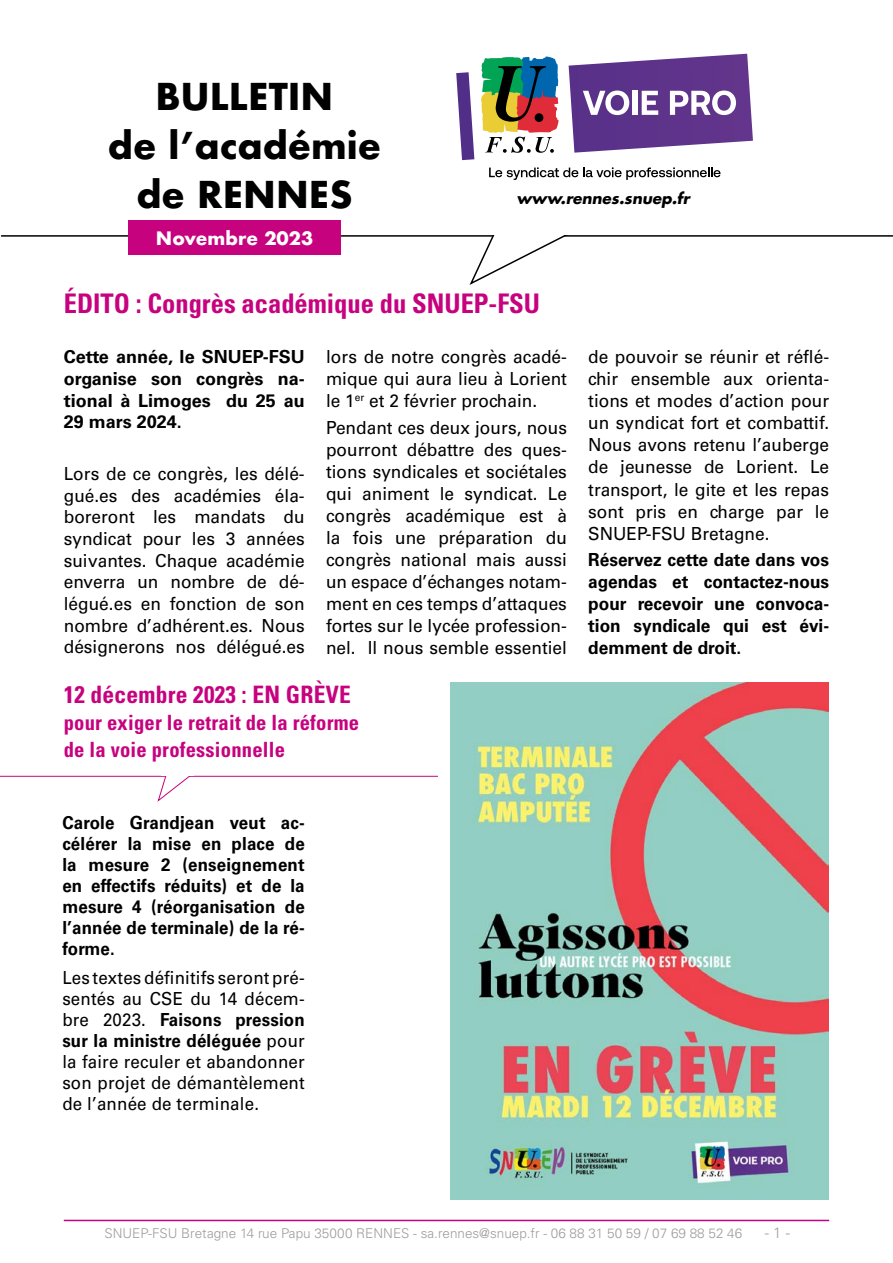
<style>
.page{position:relative;width:893px;height:1263px;background:#fff}
.page>*{position:absolute;margin:0;border:0;box-sizing:border-box;transform-origin:0 0}
.t1{font:700 36px/49.1px "Futura";color:#000;text-align:center}
.t2{font:700 condensed 27px "Univers LT Std";color:#c7027f}
.t3{font:700 condensed 24px "Univers LT Std";letter-spacing:.01em;color:#c7027f}
.t4{font:700 condensed 21px/27px "Univers LT Std";letter-spacing:.01em;color:#c7027f}
.t5{font:18px/22px "Univers LT Std";color:#000;text-align:justify;scale:.96 1}
.t6{font:18px/21px "Univers LT Std";color:#000;text-align:justify;scale:.94 1}
.t7{font:700 18px/21px "Univers LT Std";color:#000;text-align:justify;scale:.94 1}
.t8{font:700 18px/22px "Univers LT Std";color:#000;text-align:justify;scale:.96 1}
.t9{font:700 18px/21.6px "Univers LT Std";color:#000;text-align:justify}
.t10{font:700 18px "Futura";color:#fff}
.t11{font:italic 700 15.15px "Futura";color:#000}
.t12{font:300 15px "Univers LT Std";color:#9d9d9c}
.t13{font:300 13.5px "Univers LT Std";color:#9d9d9c}
.s1{font-weight:700}
</style>
<div class="page">
<hr style="left:64px;top:1220px;width:765px;height:1px;background:#c7027f">
<svg style="left:456px;top:53px;width:297px;height:127px"></svg>
<hr style="left:1px;top:235px;width:892px;height:2px;background:#000">
<svg style="left:468px;top:235px;width:106px;height:50px"></svg>
<div style="left:128px;top:221px;width:213px;height:34px;background:#c7027f"></div>
<hr style="left:0;top:776px;width:438px;height:1px;background:#c7027f">
<svg style="left:157px;top:775px;width:36px;height:27px"></svg>
<div style="left:162px;top:771px;width:32px;height:5px;background:#fff"></div>
<img style="left:451px;top:682px;width:378px;height:517px">
<h1 class="t1" style="left:108px;top:72px;width:275px">BULLETIN<br>de l’académie de RENNES</h1>
<p class="t10" style="left:156px;top:226px;width:159px">Novembre 2023</p>
<p class="t11" style="left:516px;top:187px;width:175px">www.rennes.snuep.fr</p>
<h2 class="t2" style="left:64px;top:287px;width:478px">ÉDITO : Congrès académique du SNUEP-FSU</h2>
<p class="t9" style="left:64px;top:346px;width:242px">Cette année, le SNUEP-FSU organise son congrès na&shy;tional à Limoges du 25 au 29 mars 2024.</p>
<p class="t5" style="left:64px;top:463px;width:252px;line-height:21.6px">Lors de ce congrès, les délé&shy;gué.es des académies éla&shy;boreront les mandats du syndicat pour les 3 années suivantes. Chaque académie enverra un nombre de dé&shy;légué.es en fonction de son nombre d’adhérent.es. Nous désignerons nos délégué.es</p>
<p class="t5" style="left:326px;top:346px;width:253px">lors de notre congrès acadé&shy;mique qui aura lieu à Lorient le 1<sup>er</sup> et 2 février prochain.</p>
<p class="t5" style="left:326px;top:416px;width:253px">Pendant ces deux jours, nous pourront débattre des ques&shy;tions syndicales et sociétales qui animent le syndicat. Le congrès académique est à la fois une préparation du congrès national mais aussi un espace d’échanges notam&shy;ment en ces temps d’attaques fortes sur le lycée profession&shy;nel. Il nous semble essentiel</p>
<h3 class="t3" style="left:64px;top:679px;width:288px">12 décembre 2023 : EN GRÈVE</h3>
<p class="t4" style="left:64px;top:709px;width:297px">pour exiger le retrait de la réforme de la voie professionnelle</p>
<p class="t7" style="left:62px;top:812px;width:259px">Carole Grandjean veut ac&shy;célérer la mise en place de la mesure 2 (enseignement en effectifs réduits) et de la mesure 4 (réorganisation de l’année de terminale) de la ré&shy;forme.</p>
<p class="t6" style="left:62px;top:967px;width:259px">Les textes définitifs seront pré&shy;sentés au CSE du 14 décem&shy;bre 2023. <span class="s1">Faisons pression sur la ministre déléguée</span> pour la faire reculer et abandonner son projet de démantèlement de l’année de terminale.</p>
<p class="t5" style="left:588px;top:346px;width:252px">de pouvoir se réunir et réflé&shy;chir ensemble aux orienta&shy;tions et modes d’action pour un syndicat fort et combattif.<br>Nous avons retenu l’auberge de jeunesse de Lorient. Le transport, le gite et les repas sont pris en charge par le SNUEP-FSU Bretagne.</p>
<p class="t8" style="left:588px;top:549px;width:252px">Réservez cette date dans vos agendas et contactez-nous pour recevoir une convoca&shy;tion syndicale qui est évi&shy;demment de droit.</p>
<p class="t13" style="left:105px;top:1225px;width:639px">SNUEP-FSU Bretagne 14 rue Papu 35000 RENNES - sa.rennes@snuep.fr - 06 88 31 50 59 / 07 69 88 52 46</p>
<p class="t12" style="left:765px;top:1223px;width:27px">- 1 -</p>
</div>
